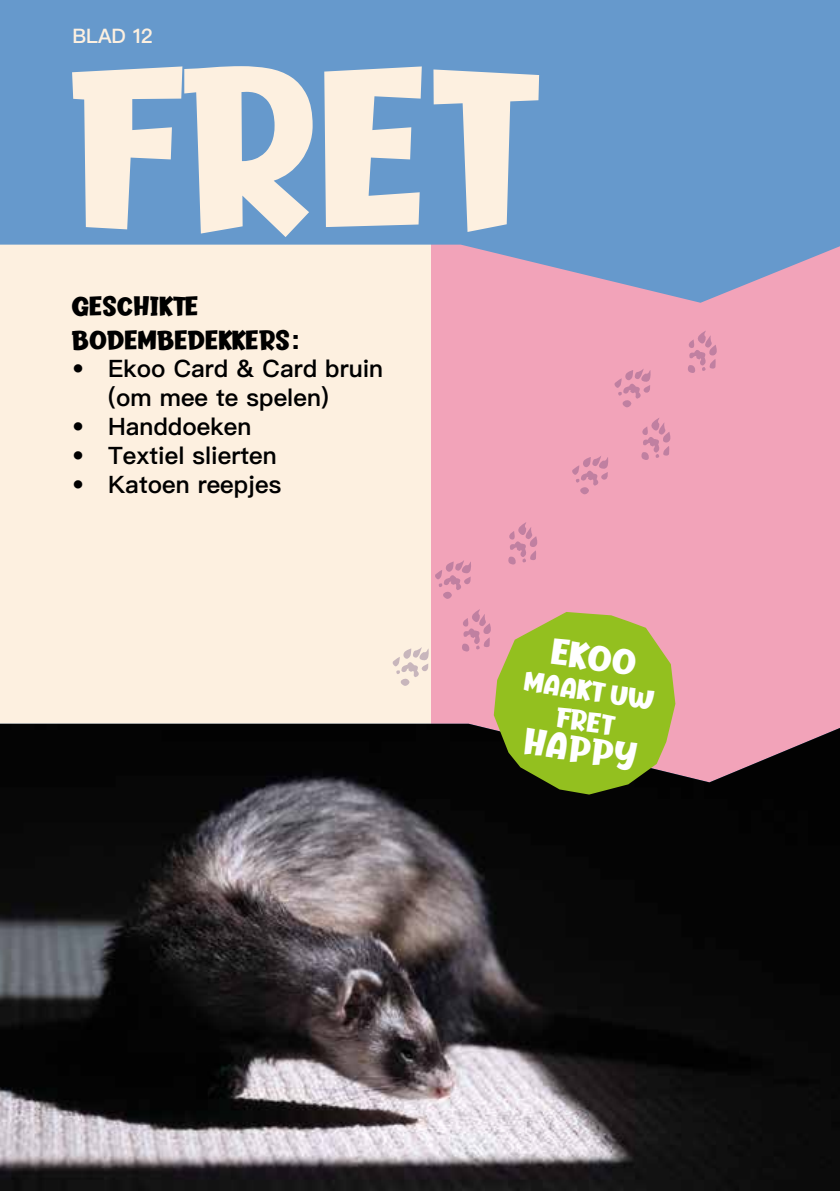
<style>
.page{position:relative;width:840px;height:1191px;background:#fff}
.page>*{position:absolute;margin:0;border:0;box-sizing:border-box;transform-origin:0 0}
.t1{font:233px "Butter Layer";color:#fdf0e0}
.t2{font:38.2px "Butter Layer";color:#fff}
.t3{font:29.2px/31px "Butter Layer";color:#fff;text-align:center}
.t4{font:28px/33.6px "Butter Layer";color:#000}
.t5{font:600 24px/28.8px "Ping Fang SC";color:#000}
.t6{font:600 20px "Ping Fang SC";color:#fdf0e0}
.s1{font-family:"Helvetica";font-weight:700}
</style>
<div class="page">
<div style="left:0;top:79px;width:839px;height:1112px;background:#fdf0e0"></div>
<div style="left:431px;top:241px;width:408px;height:567px;background:#f2a3b9"></div>
<svg style="left:0;top:0;width:839px;height:303px;fill:#69c"></svg>
<img style="left:0;top:723px;width:839px;height:468px">
<svg style="left:508px;top:522px;width:29px;height:43px"></svg>
<svg style="left:435px;top:560px;width:36px;height:39px"></svg>
<svg style="left:392px;top:647px;width:37px;height:39px"></svg>
<svg style="left:460px;top:609px;width:215px;height:185px"></svg>
<svg style="left:688px;top:331px;width:29px;height:42px"></svg>
<svg style="left:614px;top:369px;width:36px;height:39px"></svg>
<svg style="left:572px;top:456px;width:36px;height:39px"></svg>
<svg style="left:641px;top:418px;width:29px;height:42px"></svg>
<p class="t6" style="left:72px;top:23px;width:82px">BLAD 12</p>
<h1 class="t1" style="left:72px;top:58px;width:463px">FRET</h1>
<p class="t4" style="left:72px;top:291px;width:229px">GESCHIKTE<br>BODEMBEDEKKERS<span class="s1">:</span></p>
<p class="t5" style="left:108px;top:354px;width:276px;text-indent:-36px">• Ekoo Card &amp; Card bruin (om mee te spelen)</p>
<p class="t5" style="left:72px;top:412px;width:181px">• Handdoeken</p>
<p class="t5" style="left:72px;top:440px;width:206px">• Textiel slierten</p>
<p class="t5" style="left:72px;top:469px;width:210px">• Katoen reepjes</p>
<h2 class="t2" style="left:554px;top:636px;width:87px;rotate:8deg">EKOO</h2>
<p class="t3" style="left:526px;top:668px;width:132px;rotate:8deg">MAAKT UW<br>FRET</p>
<h2 class="t2" style="left:527px;top:726px;width:115px;rotate:8deg">HAPPY</h2>
</div>
